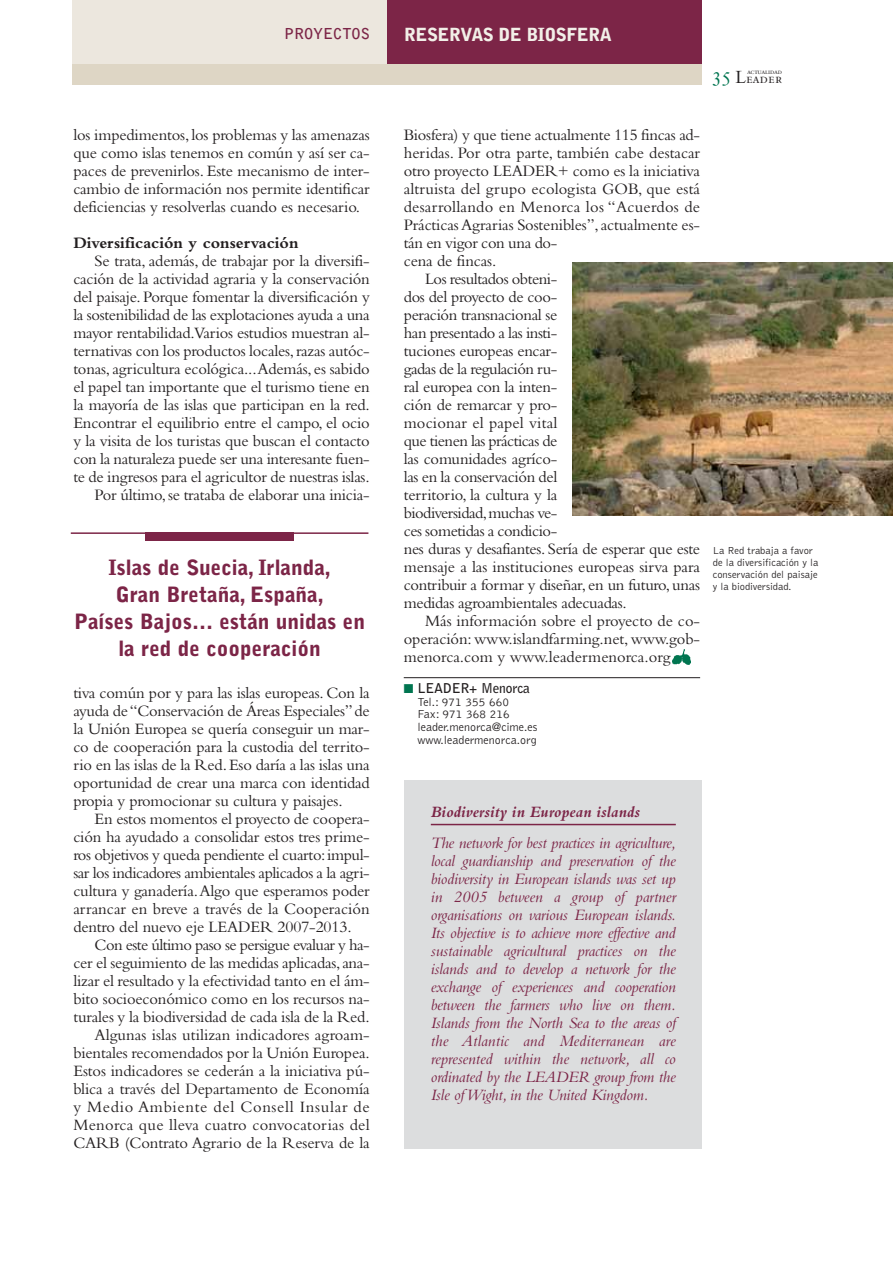
<style>
.page{position:relative;width:893px;height:1263px;background:#fff}
.page>*{position:absolute;margin:0;border:0;box-sizing:border-box;transform-origin:0 0}
.t1{font:22.5px "Bembo SC";color:#007550}
.t2{font:900 21px/27px "Bell Gothic";color:#7c2547;text-align:center}
.t3{font:900 18px "Bell Gothic";letter-spacing:-.03em;color:#f2efe8}
.t4{font:16.5px/18px "Bembo";letter-spacing:-.01em;color:#231f20;text-align:justify}
.t5{font:italic 16.5px/18px "Bembo";letter-spacing:-.02em;color:#7c2547;text-align:justify}
.t6{font:16.5px "Bembo";letter-spacing:-.03em;color:#231f20}
.t7{font:16.5px "Bembo";letter-spacing:.01em;color:#231f20}
.t8{font:16.5px "Bembo";letter-spacing:.015em;color:#231f20}
.t9{font:italic 700 16.5px "Bembo";color:#7c2547}
.t10{font:700 16.5px "Bembo";color:#231f20}
.t11{font:700 15px "Bell Gothic";color:#7c2547}
.t12{font:14.25px "Bembo SC";letter-spacing:.015em;color:#231f20}
.t13{font:700 13.5px "Bell Gothic";letter-spacing:-.015em;color:#231f20}
.t14{font:300 12px/12.8px "Bell Gothic";color:#231f20}
.t15{font:300 10.5px/12px "Bell Gothic";color:#231f20}
.t16{font:7.5px "Bembo SC";letter-spacing:-.04em;color:#231f20}
.s1{font-size:19.5px}
.s2{color:#007550}
</style>
<div class="page">
<div style="left:72px;top:64px;width:630px;height:21px;background:#ded6c5"></div>
<div style="left:72px;top:0;width:315px;height:64px;background:#ece7de"></div>
<div style="left:387px;top:0;width:315px;height:64px;background:#7c2547"></div>
<hr style="left:404px;top:677px;width:296px;height:1px;background:#231f20">
<img style="left:572px;top:262px;width:321px;height:253px">
<hr style="left:71px;top:532px;width:297px;height:2px;background:#7c2547">
<div style="left:146px;top:532px;width:148px;height:8px;background:#7c2547"></div>
<div style="left:404px;top:780px;width:298px;height:368px;background:#dcddde"></div>
<hr style="left:431px;top:824px;width:245px;height:1px;background:#7c2547">
<img style="left:673px;top:649px;width:18px;height:15px">
<p class="t11" style="left:284px;top:28px;width:87px">PROYECTOS</p>
<p class="t3" style="left:404px;top:27px;width:209px">RESERVAS DE BIOSFERA</p>
<h1 class="t1" style="left:711px;top:67px;width:22px">35</h1>
<p class="t16" style="left:747px;top:69px;width:36px">actualidad</p>
<p class="t12" style="left:736px;top:74px;width:48px"><span class="s1">L</span>eader</p>
<p class="t4" style="left:73px;top:128px;width:298px">los impedimentos, los problemas y las amenazas que como islas tenemos en común y así ser ca&shy;paces de prevenirlos. Este mecanismo de inter&shy;cambio de información nos permite identificar deficiencias y resolverlas cuando es necesario.</p>
<p class="t10" style="left:73px;top:237px;width:227px">Diversificación y conservación</p>
<p class="t4" style="left:73px;top:254px;width:298px;text-align:right">Se trata, además, de trabajar por la diversifi&shy;cación de la actividad agraria y la conservación del paisaje. Porque fomentar la diversificación y la sostenibilidad de las explotaciones ayuda a una mayor rentabilidad.Varios estudios muestran al&shy;ternativas con los productos locales, razas autóc&shy;tonas, agricultura ecológica...Además, es sabido el papel tan importante que el turismo tiene en la mayoría de las islas que participan en la red.<br>Encontrar el equilibrio entre el campo, el ocio y la visita de los turistas que buscan el contacto con la naturaleza puede ser una interesante fuen&shy;te de ingresos para el agricultor de nuestras islas.<br>Por último, se trataba de elaborar una inicia-</p>
<p class="t2" style="left:74px;top:556px;width:292px">Islas de Suecia, Irlanda,<br>Gran Bretaña, España,<br>Países Bajos… están unidas en la red de cooperación</p>
<p class="t4" style="left:73px;top:686px;width:298px">tiva común por y para las islas europeas. Con la ayuda de “Conservación de Áreas Especiales” de la Unión Europea se quería conseguir un mar&shy;co de cooperación para la custodia del territo&shy;rio en las islas de la Red. Eso daría a las islas una oportunidad de crear una marca con identidad propia y promocionar su cultura y paisajes.</p>
<p class="t4" style="left:73px;top:812px;width:298px;text-indent:21px">En estos momentos el proyecto de coopera&shy;ción ha ayudado a consolidar estos tres prime&shy;ros objetivos y queda pendiente el cuarto: impul&shy;sar los indicadores ambientales aplicados a la agri&shy;cultura y ganadería. Algo que esperamos poder arrancar en breve a través de la Cooperación dentro del nuevo eje LEADER 2007-2013.</p>
<p class="t4" style="left:73px;top:938px;width:298px;text-align:right">Con este último paso se persigue evaluar y ha&shy;cer el seguimiento de las medidas aplicadas, ana&shy;lizar el resultado y la efectividad tanto en el ám&shy;bito socioeconómico como en los recursos na&shy;turales y la biodiversidad de cada isla de la Red.<br>Algunas islas utilizan indicadores agroam&shy;bientales recomendados por la Unión Europea.<br>Estos indicadores se cederán a la iniciativa pú&shy;blica a través del Departamento de Economía y Medio Ambiente del Consell Insular de Menorca que lleva cuatro convocatorias del CARB (Contrato Agrario de la Reserva de la</p>
<p class="t4" style="left:404px;top:128px;width:298px">Biosfera) y que tiene actualmente 115 fincas ad-</p>
<p class="t4" style="left:404px;top:146px;width:298px">heridas. Por otra parte, también cabe destacar</p>
<p class="t4" style="left:404px;top:164px;width:298px">otro proyecto LEADER+ como es la iniciativa</p>
<p class="t7" style="left:404px;top:183px;width:298px">altruista del grupo ecologista GOB, que está</p>
<p class="t8" style="left:404px;top:201px;width:298px">desarrollando en Menorca los “Acuerdos de</p>
<p class="t4" style="left:404px;top:218px;width:298px">Prácticas Agrarias Sostenibles”, actualmente es-</p>
<p class="t4" style="left:404px;top:236px;width:155px">tán en vigor con una do-</p>
<p class="t4" style="left:404px;top:254px;width:94px">cena de fincas.</p>
<p class="t6" style="left:425px;top:273px;width:134px">Los resultados obteni-</p>
<p class="t4" style="left:404px;top:290px;width:155px">dos del proyecto de coo-</p>
<p class="t4" style="left:404px;top:308px;width:155px">peración transnacional se</p>
<p class="t4" style="left:404px;top:326px;width:155px">han presentado a las insti-</p>
<p class="t4" style="left:404px;top:344px;width:155px">tuciones europeas encar-</p>
<p class="t4" style="left:404px;top:362px;width:155px">gadas de la regulación ru-</p>
<p class="t4" style="left:404px;top:380px;width:155px">ral europea con la inten-</p>
<p class="t4" style="left:404px;top:398px;width:155px">ción de remarcar y pro-</p>
<p class="t7" style="left:404px;top:417px;width:155px">mocionar el papel vital</p>
<p class="t6" style="left:404px;top:435px;width:155px">que tienen las prácticas de</p>
<p class="t4" style="left:404px;top:452px;width:155px">las comunidades agríco-</p>
<p class="t4" style="left:404px;top:470px;width:155px">las en la conservación del</p>
<p class="t4" style="left:404px;top:488px;width:155px">territorio, la cultura y la</p>
<p class="t6" style="left:404px;top:507px;width:155px">biodiversidad, muchas ve-</p>
<p class="t4" style="left:404px;top:524px;width:155px">ces sometidas a condicio-</p>
<p class="t4" style="left:404px;top:542px;width:298px">nes duras y desafiantes. Sería de esperar que este</p>
<p class="t4" style="left:404px;top:560px;width:298px">mensaje a las instituciones europeas sirva para</p>
<p class="t4" style="left:404px;top:578px;width:298px">contribuir a formar y diseñar, en un futuro, unas</p>
<p class="t4" style="left:404px;top:596px;width:225px">medidas agroambientales adecuadas.</p>
<p class="t4" style="left:425px;top:614px;width:277px">Más información sobre el proyecto de co-</p>
<p class="t4" style="left:404px;top:632px;width:298px">operación: www.islandfarming.net, www.gob -</p>
<p class="t4" style="left:404px;top:650px;width:268px">menorca.com y www.leadermenorca.org</p>
<p class="t13" style="left:404px;top:683px;width:128px"><span class="s2">■</span> LEADER+ Menorca</p>
<p class="t14" style="left:417px;top:696px;width:122px">Tel.: 971 355 660<br>Fax: 971 368 216 leader.menorca@cime.es www.leadermenorca.org</p>
<p class="t15" style="left:713px;top:545px;width:107px">La Red trabaja a favor de la diversificación y la conservación del paisaje y la biodiversidad.</p>
<p class="t9" style="left:431px;top:806px;width:211px">Biodiversity in European islands</p>
<p class="t5" style="left:431px;top:835px;width:247px">The network for best practices in agriculture, local guardianship and preservation of the biodiversity in European islands was set up in 2005 between a group of partner organisations on various European islands.<br>Its objective is to achieve more effective and sustainable agricultural practices on the islands and to develop a network for the exchange of experiences and cooperation between the farmers who live on them.<br>Islands from the North Sea to the areas of the Atlantic and Mediterranean are represented within the network, all co ordinated by the LEADER group from the Isle of Wight, in the United Kingdom.</p>
</div>
